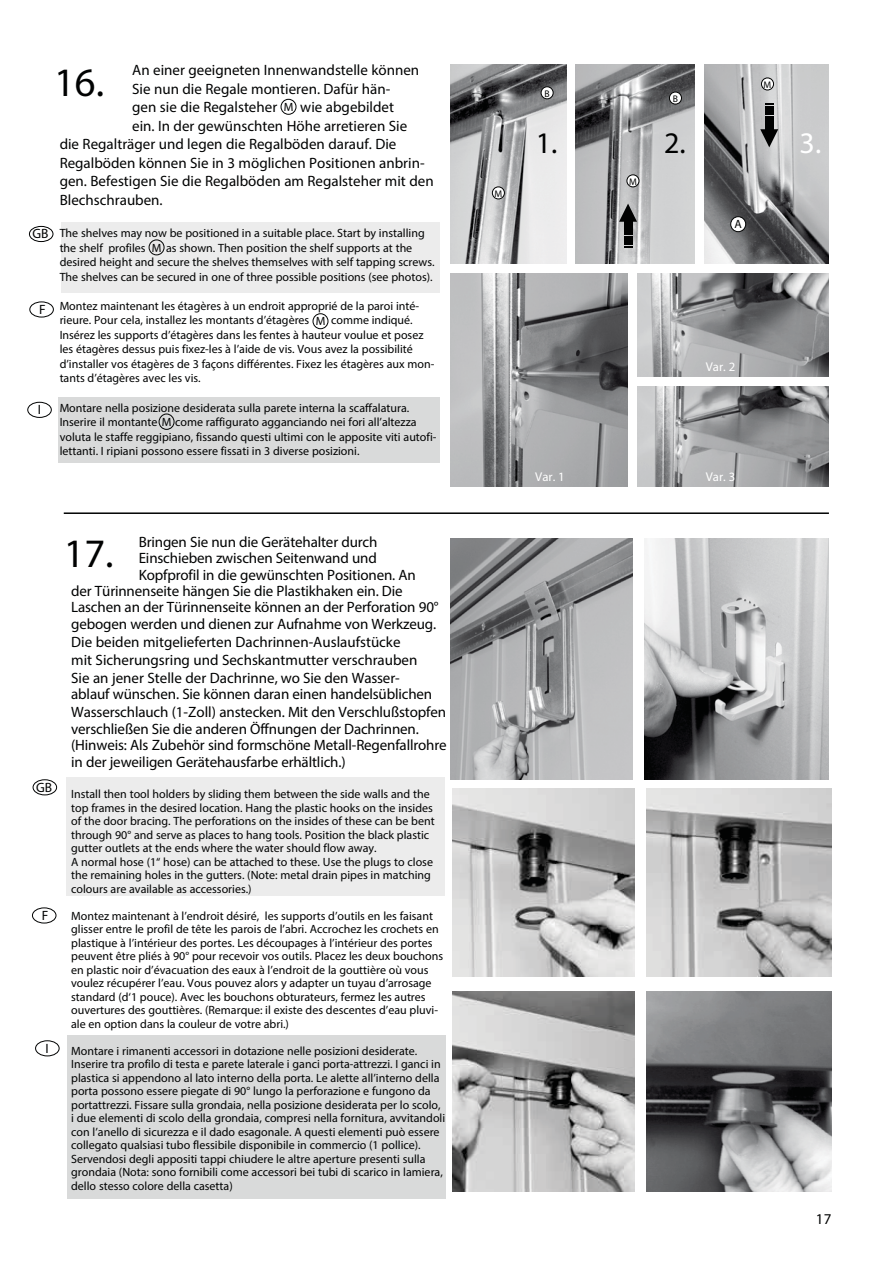
<style>
.page{position:relative;width:893px;height:1263px;background:#fff}
.page>*{position:absolute;margin:0;border:0;box-sizing:border-box;transform-origin:0 0}
.t1{font:40.5px "Myriad Pro";color:#010202}
.t2{font:30px "Myriad Pro";color:#010202}
.t3{font:30px "Myriad Pro";color:#fff}
.t4{font:15px/18px "Myriad Pro";letter-spacing:-.01em;color:#010202}
.t5{font:13.5px "Myriad Pro";color:#010202}
.t6{font:12.75px "Myriad Pro";color:#fff}
.t7{font:12px/13.5px "Myriad Pro";color:#010202}
.t8{font:9.6px "Myriad Pro";color:#010202}
</style>
<div class="page">
<div style="left:66px;top:777px;width:378px;height:119px;background:#ececec"></div>
<div style="left:67px;top:1035px;width:378px;height:164px;background:#d9dada"></div>
<div style="left:58px;top:397px;width:382px;height:66px;background:#d9dada"></div>
<div style="left:62px;top:222px;width:378px;height:71px;background:#ececec"></div>
<img style="left:576px;top:64px;width:118px;height:200px">
<img style="left:705px;top:64px;width:124px;height:200px">
<img style="left:451px;top:64px;width:115px;height:200px">
<hr style="left:64px;top:512px;width:765px;height:2px;background:#010202">
<div style="left:281px;top:99px;width:15px;height:16px;border:1px solid #010202;border-radius:50%"></div>
<div style="left:313px;top:313px;width:15px;height:16px;border:1px solid #010202;border-radius:50%"></div>
<div style="left:492px;top:187px;width:12px;height:12px;background:#fff;border-radius:50%"></div>
<div style="left:492px;top:187px;width:13px;height:12px;border:1px solid #010202;border-radius:50%"></div>
<div style="left:627px;top:175px;width:12px;height:12px;background:#fff;border-radius:50%"></div>
<div style="left:626px;top:174px;width:13px;height:13px;border:1px solid #010202;border-radius:50%"></div>
<div style="left:761px;top:78px;width:12px;height:12px;background:#fff;border-radius:50%"></div>
<div style="left:761px;top:78px;width:13px;height:12px;border:1px solid #010202;border-radius:50%"></div>
<div style="left:731px;top:217px;width:15px;height:15px;background:#fff;border-radius:50%"></div>
<div style="left:730px;top:216px;width:16px;height:16px;border:1px solid #010202;border-radius:50%"></div>
<div style="left:669px;top:92px;width:12px;height:12px;background:#fff;border-radius:50%"></div>
<div style="left:669px;top:92px;width:13px;height:12px;border:1px solid #010202;border-radius:50%"></div>
<div style="left:541px;top:87px;width:12px;height:12px;background:#fff;border-radius:50%"></div>
<div style="left:541px;top:86px;width:12px;height:13px;border:1px solid #010202;border-radius:50%"></div>
<div style="left:29px;top:226px;width:24px;height:16px;border:1px solid #010202;border-radius:50%"></div>
<div style="left:29px;top:302px;width:25px;height:15px;border:1px solid #010202;border-radius:50%"></div>
<div style="left:27px;top:402px;width:25px;height:16px;border:1px solid #010202;border-radius:50%"></div>
<div style="left:33px;top:779px;width:24px;height:16px;border:1px solid #010202;border-radius:50%"></div>
<div style="left:32px;top:908px;width:24px;height:15px;border:1px solid #010202;border-radius:50%"></div>
<div style="left:624px;top:236px;width:8px;height:5px;background:#010202"></div>
<div style="left:624px;top:230px;width:8px;height:5px;background:#010202"></div>
<div style="left:624px;top:221px;width:8px;height:8px;background:#010202"></div>
<svg style="left:619px;top:204px;width:18px;height:18px"></svg>
<svg style="left:624px;top:242px;width:8px;height:6px"></svg>
<div style="left:765px;top:110px;width:8px;height:5px;background:#010202"></div>
<div style="left:765px;top:116px;width:8px;height:5px;background:#010202"></div>
<div style="left:765px;top:122px;width:8px;height:8px;background:#010202"></div>
<svg style="left:760px;top:129px;width:18px;height:18px"></svg>
<svg style="left:765px;top:103px;width:8px;height:6px"></svg>
<img style="left:638px;top:274px;width:191px;height:102px">
<img style="left:638px;top:386px;width:191px;height:100px">
<img style="left:451px;top:274px;width:176px;height:212px">
<div style="left:35px;top:1040px;width:25px;height:16px;border:1px solid #010202;border-radius:50%"></div>
<img style="left:451px;top:538px;width:181px;height:241px">
<img style="left:644px;top:538px;width:185px;height:241px">
<div style="left:159px;top:414px;width:15px;height:16px;border:1px solid #010202;border-radius:50%"></div>
<div style="left:149px;top:240px;width:15px;height:15px;background:#e9e8e8;border-radius:50%"></div>
<div style="left:149px;top:240px;width:15px;height:15px;border:1px solid #010202;border-radius:50%"></div>
<img style="left:647px;top:991px;width:184px;height:200px">
<img style="left:453px;top:788px;width:181px;height:188px">
<img style="left:646px;top:788px;width:185px;height:188px">
<img style="left:453px;top:991px;width:181px;height:200px">
<p class="t5" style="left:33px;top:229px;width:18px">GB</p>
<p class="t5" style="left:39px;top:304px;width:8px">F</p>
<p class="t5" style="left:38px;top:404px;width:5px">I</p>
<p class="t4" style="left:132px;top:62px;width:288px;line-height:18.5px">An einer geeigneten Innen wandstelle können<br>Sie nun die Regale montieren. Dafür hän-<br>gen sie die Regalsteher</p>
<h1 class="t1" style="left:54px;top:67px;width:51px">16.</h1>
<p class="t4" style="left:300px;top:99px;width:95px">wie abgebildet</p>
<p class="t4" style="left:132px;top:118px;width:276px">ein. In der gewünschten Höhe arretieren Sie</p>
<p class="t4" style="left:60px;top:136px;width:338px">die Regalträger und legen die Regalböden darauf. Die</p>
<p class="t4" style="left:60px;top:155px;width:366px">Regalböden können Sie in 3 möglichen Positionen anbrin-</p>
<p class="t4" style="left:60px;top:173px;width:375px">gen. Befestigen Sie die Regalbö den am Regalsteher mit den</p>
<p class="t4" style="left:60px;top:191px;width:105px">Blechschrauben.</p>
<p class="t7" style="left:60px;top:227px;width:367px;line-height:14.5px">The shelves may now be positioned in a suitable place. Start by installing the shelf profiles</p>
<p class="t7" style="left:284px;top:101px;width:11px">M</p>
<p class="t7" style="left:60px;top:241px;width:376px;line-height:14.5px;text-indent:92px">M as shown. Then position the shelf supports at the desired height and secure the shelves themselves with self tapping screws.<br>The shelves can be secured in one of three possible positions (see photos).</p>
<p class="t7" style="left:60px;top:299px;width:361px;line-height:14.5px">Montez maintenant les étagères à un endroit approprié de la paroi inté&shy;rieure. Pour cela, installez les montants d’étagères</p>
<p class="t7" style="left:60px;top:314px;width:376px;line-height:14.5px;text-indent:271px">comme indiqué.<br>Insérez les supports d’étagères dans les fentes à hauteur voulue et posez les étagères dessus puis fixez-les à l’aide de vis. Vous avez la possibilité d’installer vos étagères de 3 façons différentes. Fixez les étagères aux mon&shy;tants d’étagères avec les vis.</p>
<p class="t7" style="left:60px;top:401px;width:378px;line-height:14.5px">Montare nella posizione desiderata sulla parete interna la scaffalatura.<br>Inserire il montante M come raffigurato agganciando nei fori all’altezza voluta le staffe reggipiano, fissando questi ultimi con le apposite viti autofi&shy;lettanti. I ripiani possono essere fissati in 3 diverse posizioni.</p>
<p class="t7" style="left:316px;top:315px;width:11px">M</p>
<p class="t5" style="left:36px;top:782px;width:18px">GB</p>
<p class="t5" style="left:42px;top:910px;width:8px">F</p>
<p class="t5" style="left:46px;top:1043px;width:5px">I</p>
<p class="t4" style="left:139px;top:533px;width:240px">Bringen Sie nun die Gerätehalter durch</p>
<p class="t4" style="left:139px;top:550px;width:240px">Einschieben zwischen Seitenwand und</p>
<p class="t4" style="left:139px;top:566px;width:279px">Kopfprofil in die gewünschten Positi o nen. An</p>
<p class="t4" style="left:71px;top:583px;width:333px">der Türinnenseite hängen Sie die Plastikhaken ein. Die</p>
<p class="t4" style="left:71px;top:599px;width:369px">Laschen an der Türinnenseite können an der Perforation 90°</p>
<p class="t4" style="left:71px;top:616px;width:366px">gebogen werden und dienen zur Aufnahme von Werkzeug.</p>
<p class="t4" style="left:71px;top:634px;width:348px">Die beiden mitgelieferten Dachrinnen-Auslaufstücke mit Sicherungsring und Sechskantmutter verschrauben<br>Sie an jener Stelle der Dachrinne, wo Sie den Wasser-</p>
<p class="t4" style="left:71px;top:686px;width:376px">ablauf wünschen. Sie können daran einen handelsüblichen<br>Wasserschlauch (1-Zoll) anstecken. Mit den Verschlußstopfen</p>
<p class="t4" style="left:71px;top:722px;width:377px;line-height:16.5px">verschließen Sie die anderen Öffnungen der Dachrinnen. (Hinweis: Als Zubehör sind formschöne Metall-Regenfallrohre in der jeweiligen Gerätehausfarbe erhältlich.)</p>
<p class="t7" style="left:71px;top:788px;width:365px">Install then tool holders by sliding them between the side walls and the top frames in the desired location. Hang the plastic hooks on the insides of the door bracing. The perforations on the insides of these can be bent through 90° and serve as places to hang tools. Position the black plastic gutter outlets at the ends where the water should flow away.<br>A normal hose (1“ hose) can be attached to these. Use the plugs to close the remaining holes in the gutters. (Note: metal drain pipes in matching colours are available as accessories.)</p>
<p class="t7" style="left:71px;top:910px;width:373px">Montez maintenant à l’endroit désiré, les supports d’outils en les faisant glisser entre le profil de tête les parois de l’abri. Accrochez les crochets en plastique à l’intérieur des portes. Les découpages à l’intérieur des portes peuvent être pliés à 90° pour recevoir vos outils. Placez les deux bouchons en plastic noir d’évacuation des eaux à l’endroit de la gouttière où vous voulez récupérer l’eau. Vous pouvez alors y adapter un tuyau d’arrosage standard (d‘1 pouce). Avec les bouchons obturateurs, fermez les autres ouvertures des gouttières. (Remarque: il existe des descentes d’eau pluvi&shy;ale en option dans la couleur de votre abri.)</p>
<p class="t7" style="left:71px;top:1045px;width:375px">Montare i rimanenti accessori in dotazione nelle posizioni desiderate.<br>Inserire tra profilo di testa e parete laterale i ganci porta-attrezzi. I ganci in plastica si appendono al lato interno della porta. Le alette all’interno della porta possono essere piegate di 90° lungo la perforazione e fungono da portattrezzi. Fissare sulla grondaia, nella posizione desiderata per lo scolo, i due elementi di scolo della grondaia, compresi nella fornitura, avvitandoli con l’anello di sicurezza e il dado esagonale. A questi elementi può essere collegato qualsiasi tubo flessibile disponibile in commercio (1 pollice).<br>Servendosi degli appositi tappi chiudere le altre aperture presenti sulla grondaia (Nota: sono fornibili come accessori bei tubi di scarico in lamiera, dello stesso colore della casetta)</p>
<h1 class="t1" style="left:64px;top:538px;width:51px">17.</h1>
<p class="t8" style="left:494px;top:190px;width:9px">M</p>
<p class="t8" style="left:544px;top:90px;width:7px">B</p>
<p class="t8" style="left:673px;top:95px;width:7px">B</p>
<p class="t8" style="left:764px;top:81px;width:9px">M</p>
<h2 class="t2" style="left:536px;top:131px;width:23px">1.</h2>
<h2 class="t2" style="left:664px;top:131px;width:23px">2.</h2>
<h2 class="t3" style="left:800px;top:131px;width:23px">3.</h2>
<p class="t8" style="left:629px;top:178px;width:9px">M</p>
<p class="t7" style="left:734px;top:218px;width:9px">A</p>
<p class="t6" style="left:535px;top:472px;width:31px">Var. 1</p>
<p class="t6" style="left:706px;top:362px;width:31px">Var. 2</p>
<p class="t6" style="left:706px;top:472px;width:31px">Var. 3</p>
<p class="t4" style="left:816px;top:1211px;width:17px">17</p>
</div>
